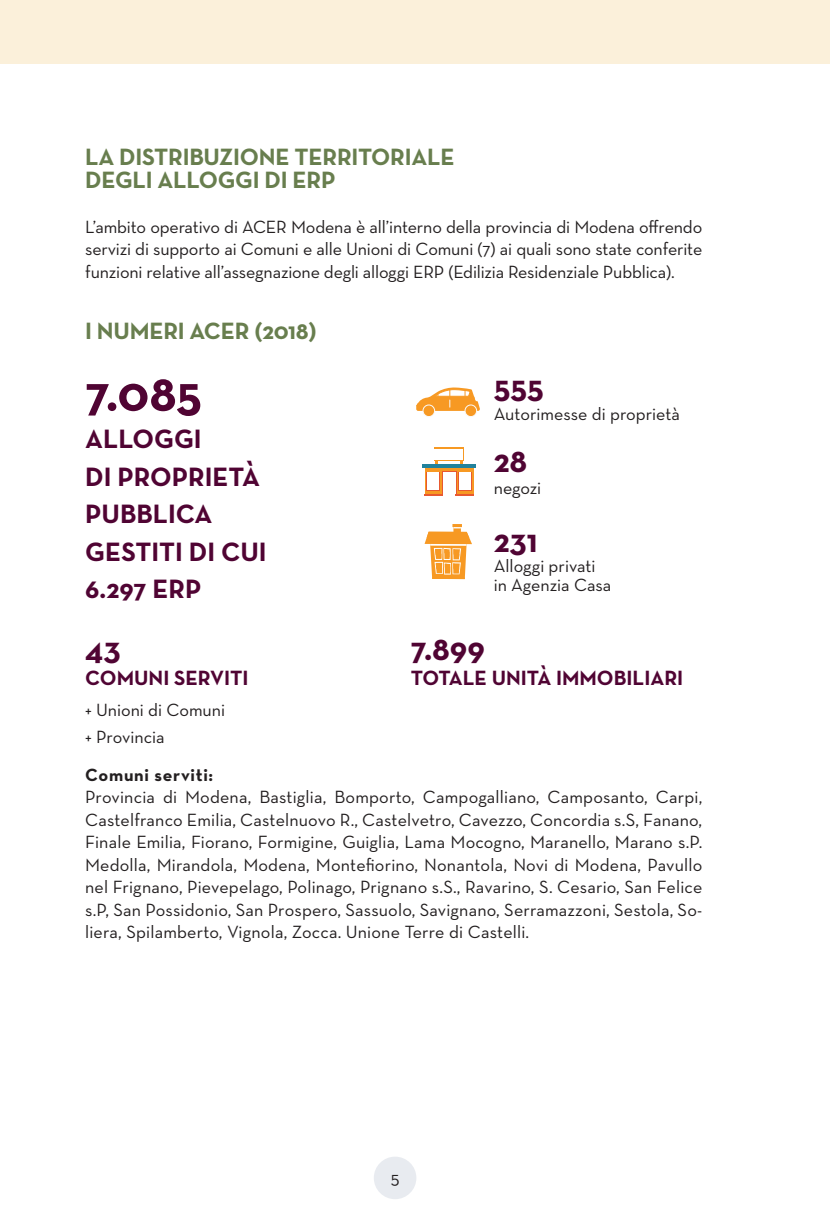
<style>
.page{position:relative;width:830px;height:1221px;background:#fff}
.page>*{position:absolute;margin:0;border:0;box-sizing:border-box;transform-origin:0 0}
.t1{font:700 51px "Neutra Text";color:#500433}
.t2{font:700 33px "Neutra Text";color:#500433}
.t3{font:700 27px/37.5px "Neutra Text";color:#500433}
.t4{font:700 24px "Neutra Text";letter-spacing:-.01em;color:#687e4e}
.t5{font:700 21px "Neutra Text";color:#500433}
.t6{font:18px/22.5px "Neutra Text";color:#231f20;text-align:justify}
.t7{font:700 18px "Neutra Text";letter-spacing:.04em;color:#231f20}
</style>
<div class="page">
<div style="left:0;top:0;width:829px;height:64px;background:#fbf0da"></div>
<div style="left:373px;top:1156px;width:43px;height:43px;background:#e8ebf0;border-radius:50%"></div>
<div style="left:423px;top:405px;width:11px;height:11px;background:#f79923;border-radius:50%"></div>
<div style="left:422px;top:404px;width:13px;height:13px;border:1px solid #fafafa;border-radius:50%"></div>
<div style="left:465px;top:405px;width:11px;height:11px;background:#f79923;border-radius:50%"></div>
<div style="left:464px;top:404px;width:13px;height:13px;border:1px solid #fafafa;border-radius:50%"></div>
<svg style="left:416px;top:387px;width:64px;height:26px"></svg>
<svg style="left:424px;top:524px;width:48px;height:55px"></svg>
<svg style="left:425px;top:468px;width:48px;height:26px"></svg>
<svg style="left:441px;top:471px;width:15px;height:23px"></svg>
<div style="left:442px;top:472px;width:13px;height:23px;background:#fff"></div>
<svg style="left:458px;top:471px;width:13px;height:19px"></svg>
<div style="left:459px;top:472px;width:11px;height:17px;background:#fff"></div>
<svg style="left:426px;top:471px;width:13px;height:19px"></svg>
<div style="left:427px;top:472px;width:11px;height:17px;background:#fff"></div>
<svg style="left:435px;top:460px;width:3px;height:4px"></svg>
<hr style="left:422px;top:464px;width:53px;height:4px;background:#21829c">
<svg style="left:434px;top:447px;width:29px;height:1px"></svg>
<svg style="left:424px;top:494px;width:18px;height:1px"></svg>
<svg style="left:455px;top:494px;width:18px;height:1px"></svg>
<p class="t4" style="left:85px;top:142px;width:371px">LA DISTRIBUZIONE TERRITORIALE</p>
<p class="t4" style="left:85px;top:164px;width:252px">DEGLI ALLOGGI DI ERP</p>
<p class="t6" style="left:85px;top:215px;width:618px">L’ambito operativo di ACER Modena è all’interno della provincia di Modena offrendo servizi di supporto ai Comuni e alle Unioni di Comuni (7) ai quali sono state conferite funzioni relative all’assegnazione degli alloggi ERP (Edilizia Residenziale Pubblica).</p>
<p class="t4" style="left:85px;top:316px;width:233px">I NUMERI ACER (2018)</p>
<p class="t1" style="left:85px;top:361px;width:118px">7.085</p>
<p class="t3" style="left:85px;top:419px;width:118px">ALLOGGI</p>
<p class="t3" style="left:85px;top:457px;width:176px">DI PROPRIETÀ</p>
<p class="t3" style="left:85px;top:494px;width:129px">PUBBLICA</p>
<p class="t3" style="left:85px;top:532px;width:183px">GESTITI DI CUI<br>6.297 ERP</p>
<p class="t2" style="left:493px;top:366px;width:52px">555</p>
<p class="t6" style="left:493px;top:402px;width:188px">Autorimesse di proprietà</p>
<p class="t2" style="left:493px;top:440px;width:35px">28</p>
<p class="t6" style="left:493px;top:476px;width:49px">negozi</p>
<p class="t2" style="left:493px;top:520px;width:46px">231</p>
<p class="t6" style="left:493px;top:554px;width:103px">Alloggi privati</p>
<p class="t6" style="left:493px;top:573px;width:119px">in Agenzia Casa</p>
<p class="t2" style="left:410px;top:628px;width:76px">7.899</p>
<p class="t5" style="left:410px;top:665px;width:274px">TOTALE UNITÀ IMMOBILIARI</p>
<p class="t2" style="left:85px;top:628px;width:37px">43</p>
<p class="t5" style="left:85px;top:665px;width:165px">COMUNI SERVITI</p>
<p class="t6" style="left:85px;top:698px;width:141px">+ Unioni di Comuni</p>
<p class="t6" style="left:85px;top:725px;width:81px">+ Provincia</p>
<p class="t7" style="left:85px;top:763px;width:130px">Comuni serviti:</p>
<p class="t6" style="left:85px;top:785px;width:618px">Provincia di Modena, Bastiglia, Bomporto, Campogalliano, Camposanto, Carpi, Castelfranco Emilia, Castelnuovo R., Castelvetro, Cavezzo, Concordia s.S, Fanano, Finale Emilia, Fiorano, Formigine, Guiglia, Lama Mocogno, Maranello, Marano s.P.<br>Medolla, Mirandola, Modena, Montefiorino, Nonantola, Novi di Modena, Pavullo nel Frignano, Pievepelago, Polinago, Prignano s.S., Ravarino, S. Cesario, San Felice s.P, San Possidonio, San Prospero, Sassuolo, Savignano, Serramazzoni, Sestola, So&shy;liera, Spilamberto, Vignola, Zocca. Unione Terre di Castelli.</p>
<p class="t6" style="left:390px;top:1166px;width:10px">5</p>
</div>
